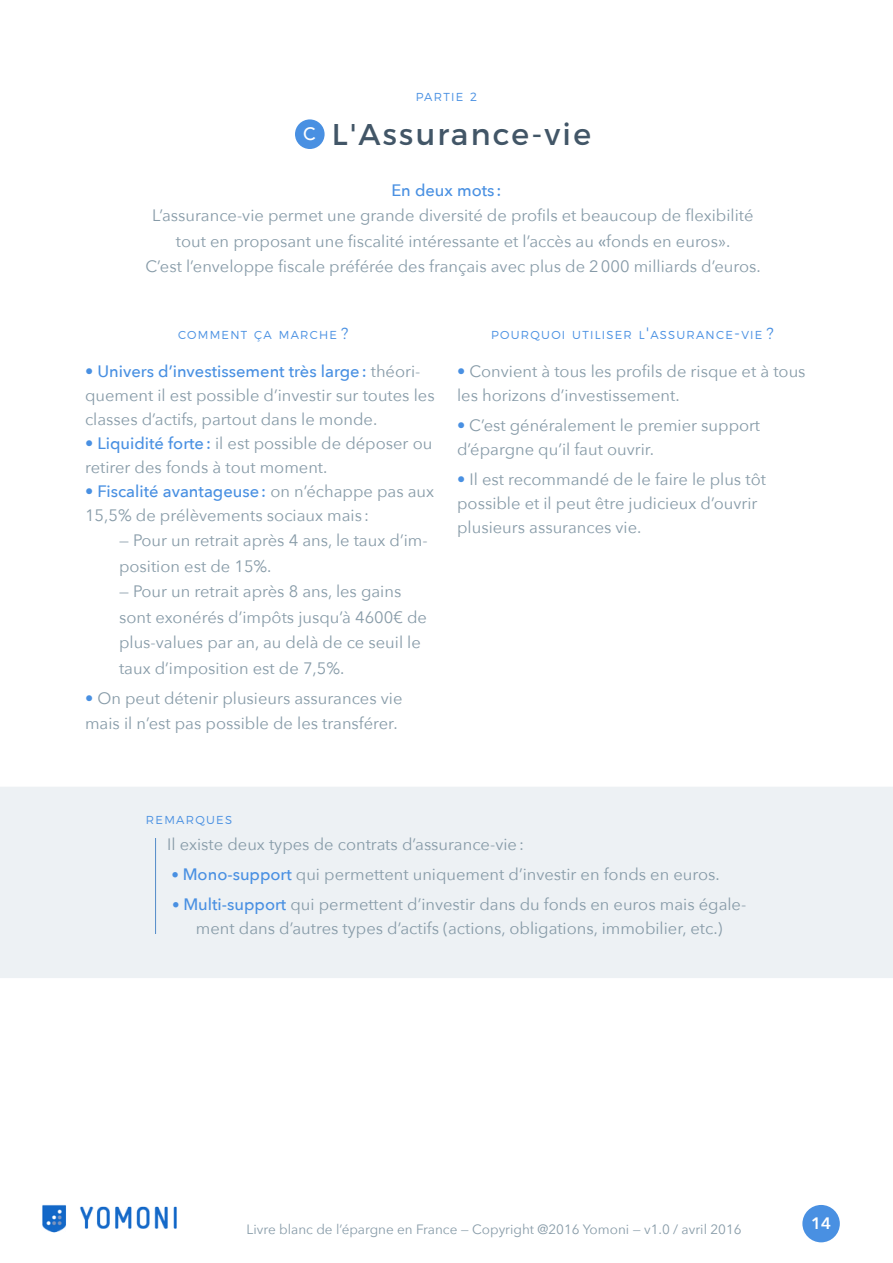
<style>
.page{position:relative;width:893px;height:1263px;background:#fff}
.page>*{position:absolute;margin:0;border:0;box-sizing:border-box;transform-origin:0 0}
.t1{font:30px "Montserrat";letter-spacing:.075em;color:#425667}
.t2{font:500 18px "Avenir";color:#fff}
.t3{font:16.5px/24px "Avenir Next";color:#879ba8}
.t4{font:500 16.5px "Avenir Next";color:#4990e2}
.t5{font:600 16.5px "Avenir Next";color:#fff}
.t6{font:13.5px "Avenir Next";color:#879ba8}
.t7{font:300 11.55px "Montserrat";letter-spacing:.105em;color:#4990e2}
.s1{font-size:12px}
.s2{font-weight:500}
.s3{font-size:16.5px}
.s4{font-weight:500;color:#4990e2}
.s5{font-size:15px;color:#4990e2}
</style>
<div class="page">
<img style="left:42px;top:1205px;width:135px;height:28px">
<div style="left:802px;top:1205px;width:38px;height:37px;background:#4990e2;border-radius:50%"></div>
<div style="left:0;top:787px;width:893px;height:191px;background:#edf1f4"></div>
<hr style="left:155px;top:838px;width:1px;height:96px;background:#528bc9">
<div style="left:295px;top:119px;width:30px;height:30px;background:#4990e2;border-radius:50%"></div>
<p class="t7" style="left:416px;top:90px;width:63px">PARTIE <span class="s1">2</span></p>
<h1 class="t1" style="left:302px;top:115px;width:291px">2 L'Assurance-vie</h1>
<p class="t4" style="left:391px;top:176px;width:112px">En deux mots :</p>
<p class="t3" style="left:145px;top:202px;width:617px;line-height:25.5px;text-align:center">L’assurance-vie permet une grande diversité de profils et beaucoup de flexibilité tout en proposant une fiscalité intéressante et l’accès au <span class="s2">«</span>fonds en euros».<br>C’est l’enveloppe fiscale préférée des français avec plus de 2000 milliards d’euros.</p>
<p class="t2" style="left:303px;top:118px;width:14px">C</p>
<p class="t7" style="left:178px;top:328px;width:172px">COMMENT ÇA MARCHE <span class="s3">?</span></p>
<p class="t3" style="left:85px;top:358px;width:351px"><span class="s4">• Univers d’investissement très large:</span> théori&shy;quement il est possible d’investir sur toutes les classes d’actifs, partout dans le monde.</p>
<p class="t3" style="left:85px;top:430px;width:349px"><span class="s4">• Liquidité forte:</span> il est possible de déposer ou retirer des fonds à tout moment.</p>
<p class="t3" style="left:85px;top:478px;width:351px"><span class="s4">• Fiscalité avantageuse:</span> on n’échappe pas aux<br>15,5% de prélèvements sociaux mais :</p>
<p class="t3" style="left:119px;top:527px;width:310px;line-height:25.5px">— Pour un retrait après 4 ans, le taux d’im&shy;position est de 15%.</p>
<p class="t3" style="left:119px;top:578px;width:309px;line-height:25.5px">— Pour un retrait après 8 ans, les gains sont exonérés d’impôts jusqu’à 4600€ de plus-values par an, au delà de ce seuil le taux d’imposition est de 7,5%.</p>
<p class="t3" style="left:85px;top:684px;width:319px;line-height:25.5px"><span class="s4">•</span> On peut détenir plusieurs assurances vie mais il n’est pas possible de les transférer.</p>
<p class="t7" style="left:491px;top:328px;width:284px">POURQUOI UTILISER L<span class="s3">'</span>ASSURANCE<span class="s3">-</span>VIE <span class="s3">?</span></p>
<p class="t3" style="left:457px;top:358px;width:350px"><span class="s4">•</span> Convient à tous les profils de risque et à tous les horizons d’investissement.</p>
<p class="t3" style="left:457px;top:412px;width:305px"><span class="s4">•</span> C’est généralement le premier support d’épargne qu’il faut ouvrir.</p>
<p class="t3" style="left:457px;top:466px;width:310px"><span class="s4">•</span> Il est recommandé de le faire le plus tôt possible et il peut être judicieux d’ouvrir plusieurs assurances vie.</p>
<p class="t7" style="left:146px;top:813px;width:88px">REMARQUES</p>
<p class="t3" style="left:167px;top:831px;width:358px">Il existe deux types de contrats d’assurance-vie:</p>
<p class="t3" style="left:171px;top:861px;width:550px"><span class="s5">•</span> <span class="s4">Mono-support</span> qui permettent uniquement d’investir en fonds en euros.</p>
<p class="t3" style="left:172px;top:891px;width:576px;text-align:center"><span class="s5">•</span> <span class="s4">Multi-support</span> qui permettent d’investir dans du fonds en euros mais égale&shy;ment dans d’autres types d’actifs (actions, obligations, immobilier, etc.)</p>
<p class="t6" style="left:247px;top:1218px;width:497px">Livre blanc de l’épargne en France — Copyright @2016 Yomoni — v1.0 / avril 2016</p>
<p class="t5" style="left:811px;top:1209px;width:22px">14</p>
</div>
